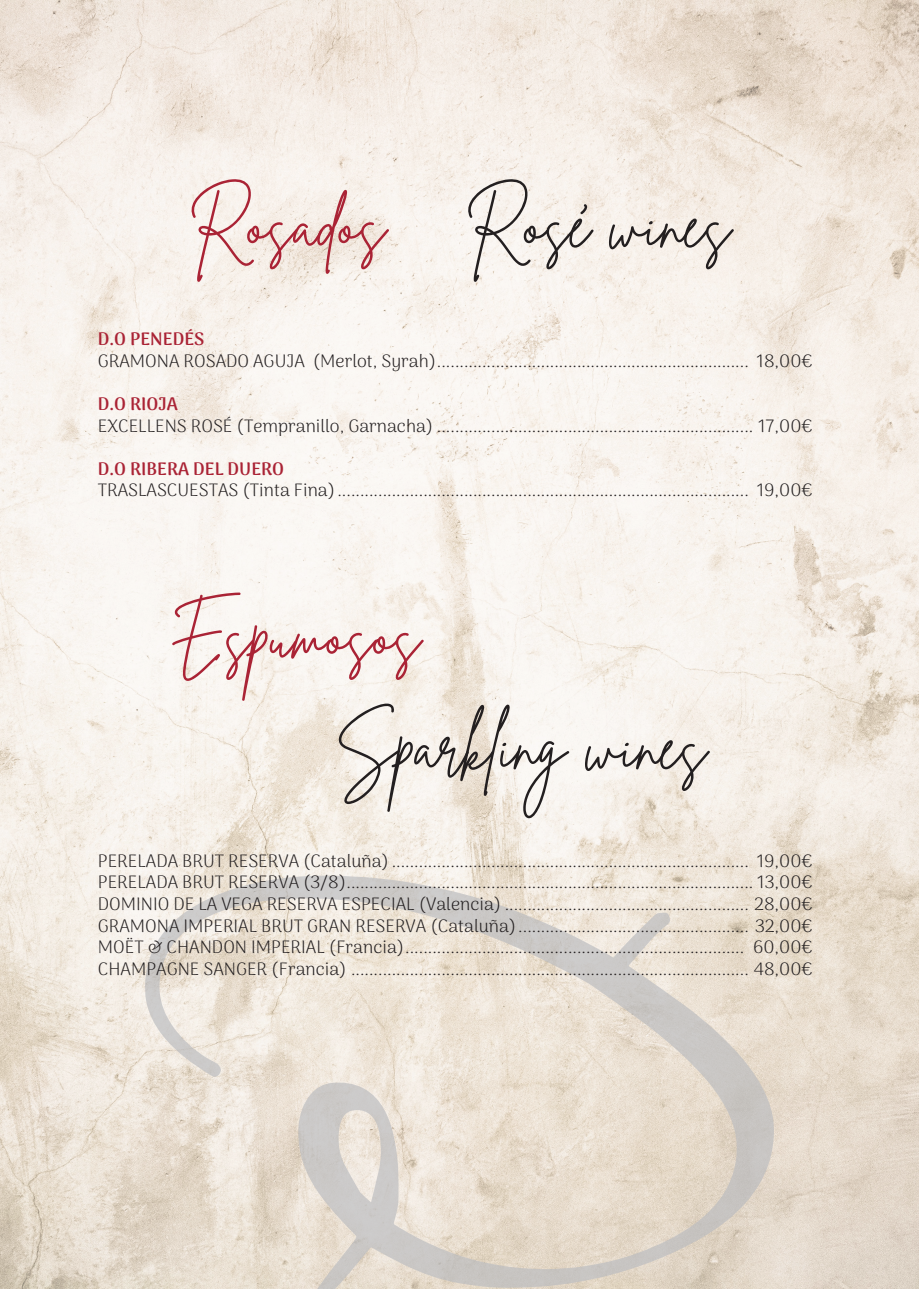
<style>
.page{position:relative;width:919px;height:1289px;background:#fff}
.page>*{position:absolute;margin:0;border:0;box-sizing:border-box;transform-origin:0 0}
.t1{font:64.5px "Brittany Signature";color:#231f20}
.t2{font:64.5px "Brittany Signature";color:#aa2335}
.t3{font:300 18px/21.6px "Arima Koshi";color:#231f20;text-align:justify}
.t4{font:600 18px "Arima Koshi";color:#aa2335}
.s1{color:#aa2335}
</style>
<div class="page">
<img style="left:0;top:0;width:918px;height:1288px">
<svg style="left:145px;top:875px;width:629px;height:413px;background:#e5dcd1"></svg>
<svg style="left:580px;top:204px;width:7px;height:10px"></svg>
<h1 class="t1" style="left:188px;top:184px;width:543px"><span class="s1">Rosados</span> Rosé wines</h1>
<p class="t4" style="left:98px;top:328px;width:108px">D.O PENEDÉS</p>
<p class="t3" style="left:98px;top:350px;width:716px">GRAMONA ROSADO AGUJA (Merlot, Syrah)..................................................................... 18,00€</p>
<p class="t4" style="left:98px;top:393px;width:81px">D.O RIOJA</p>
<p class="t3" style="left:98px;top:414px;width:716px">EXCELLENS ROSÉ (Tempranillo, Garnacha) ...................................................................... 17,00€</p>
<p class="t4" style="left:98px;top:458px;width:188px">D.O RIBERA DEL DUERO</p>
<p class="t3" style="left:98px;top:479px;width:716px">TRASLASCUESTAS (Tinta Fina) ........................................................................................... 19,00€</p>
<h1 class="t2" style="left:170px;top:595px;width:252px">Espumosos</h1>
<h1 class="t1" style="left:335px;top:706px;width:372px">Sparkling wines</h1>
<p class="t3" style="left:98px;top:849px;width:716px">PERELADA BRUT RESERVA (Cataluña) ............................................................................... 19,00€ PERELADA BRUT RESERVA (3/8).......................................................................................... 13,00€ DOMINIO DE LA VEGA RESERVA ESPECIAL (Valencia) ...................................................... 28,00€ GRAMONA IMPERIAL BRUT GRAN RESERVA (Cataluña)................................................... 32,00€ MOËT &amp; CHANDON IMPERIAL (Francia)........................................................................... 60,00€ CHAMPAGNE SANGER (Francia) ........................................................................................ 48,00€</p>
</div>
